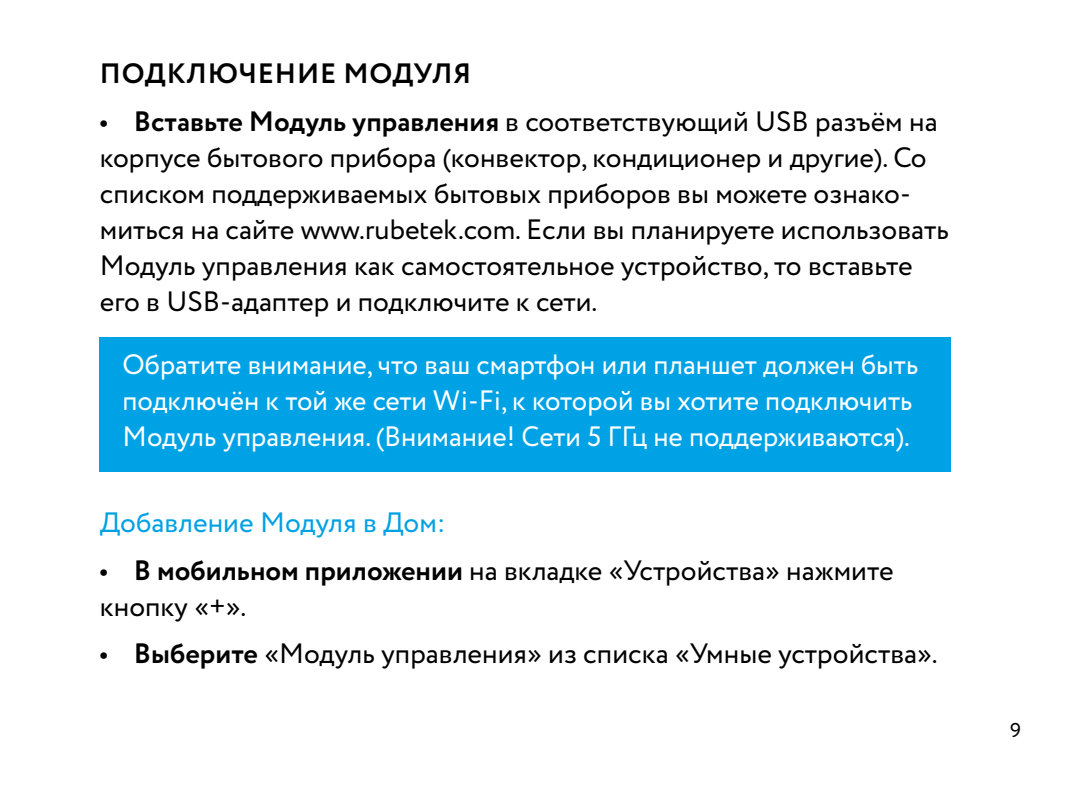
<style>
.page{position:relative;width:1078px;height:794px;background:#fff}
.page>*{position:absolute;margin:0;border:0;box-sizing:border-box;transform-origin:0 0}
.t1{font:28px/36px "Circe";color:#000}
.t2{font:28px/36px "Circe";color:#fff}
.t3{font:28px "Circe";color:#00a1e4}
.t4{font:700 28px "Circe";letter-spacing:.03em;color:#000}
.t5{font:20px "Circe";color:#000}
.s1{font-weight:700}
</style>
<div class="page">
<div style="left:100px;top:338px;width:850px;height:134px;background:#00a2e6"></div>
<p class="t4" style="left:100px;top:55px;width:372px">ПОДКЛЮЧЕНИЕ МОДУЛЯ</p>
<p class="t1" style="left:100px;top:104px;width:850px"><span class="s1">• Вставьте Модуль управления</span> в соответствующий USB разъём на корпусе бытового прибора (конвектор, кондиционер и другие). Со списком поддерживаемых бытовых приборов вы можете ознако&shy;миться на сайте www.rubetek.com. Если вы планируете использовать Модуль управления как самостоятельное устройство, то вставьте его в USB-адаптер и подключите к сети.</p>
<p class="t2" style="left:122px;top:347px;width:797px">Обратите внимание, что ваш смартфон или планшет должен быть подключён к той же сети Wi-Fi, к которой вы хотите подключить<br>Модуль управления. (Внимание! Cети 5 ГГц не поддерживаются).</p>
<p class="t3" style="left:100px;top:504px;width:347px">Добавление Модуля в Дом:</p>
<p class="t1" style="left:100px;top:553px;width:795px"><span class="s1">• В мобильном приложении</span> на вкладке «Устройства» нажмите кнопку «+».</p>
<p class="t1" style="left:100px;top:636px;width:839px"><span class="s1">• Выберите</span> «Модуль управления» из списка «Умные устройства».</p>
<p class="t5" style="left:1009px;top:716px;width:13px">9</p>
</div>
